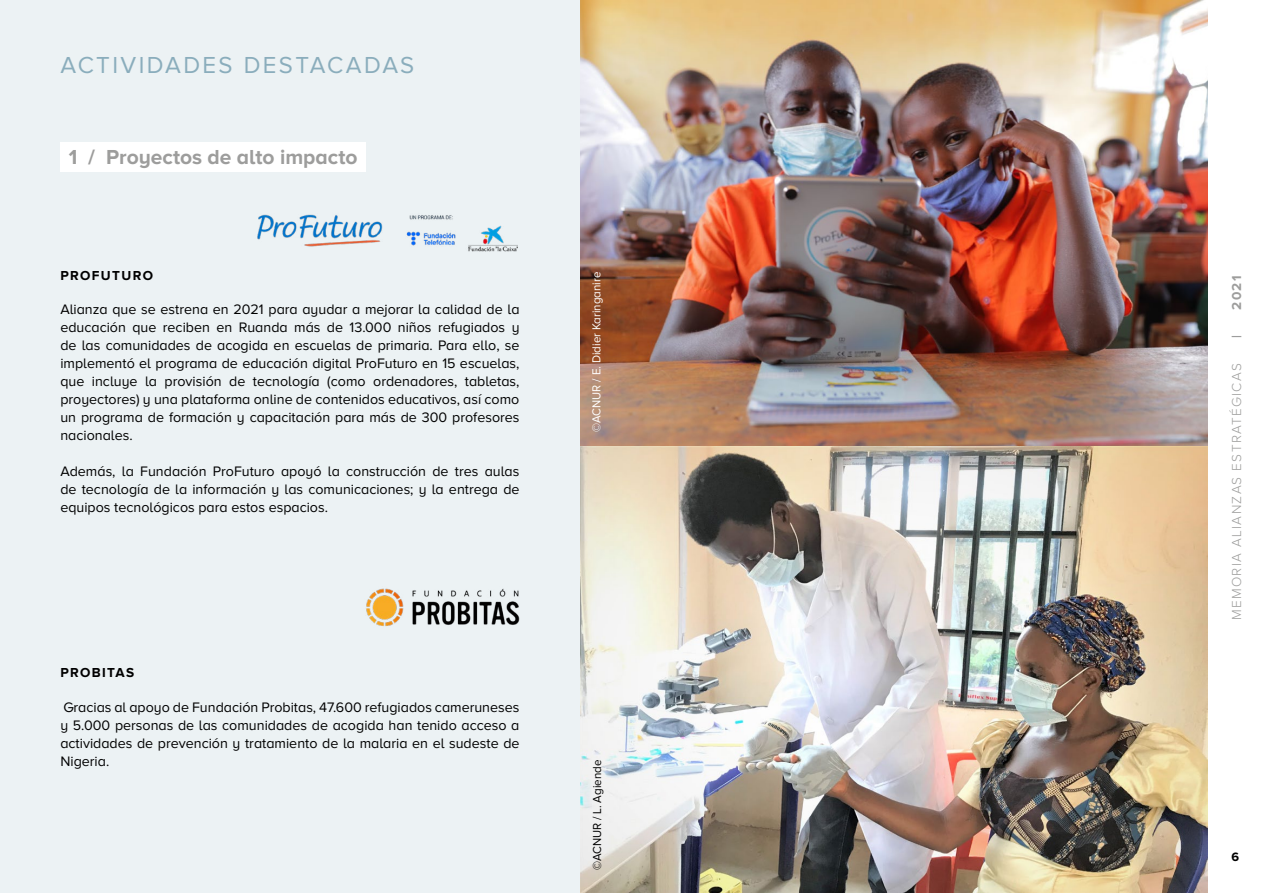
<style>
.page{position:relative;width:1263px;height:893px;background:#fff}
.page>*{position:absolute;margin:0;border:0;box-sizing:border-box;transform-origin:0 0}
.t1{font:24px "Proxima Nova A";letter-spacing:.1em;color:#8aadbc}
.t2{font:700 21px "Proxima Nova A";color:#9d9d9c}
.t3{font:14.25px/18px "Proxima Nova A";color:#000;text-align:justify}
.t4{font:300 13.5px "Proxima Nova A";letter-spacing:.1em;color:#9d9d9c}
.t5{font:700 13.5px "Proxima Nova A";letter-spacing:.1em;color:#000}
.t6{font:700 13.5px "Proxima Nova A";color:#9d9d9c}
.t7{font:700 12.6px "Proxima Nova";color:#000}
.t8{font:12px "Proxima Nova A";color:#fff;scale:.96 1}
.t9{font:12px "Proxima Nova A";color:#000;scale:.96 1}
</style>
<div class="page">
<div style="left:0;top:0;width:587px;height:893px;background:#ecf2f4"></div>
<img style="left:580px;top:0;width:628px;height:893px">
<div style="left:60px;top:142px;width:306px;height:30px;background:#fff"></div>
<img style="left:366px;top:588px;width:153px;height:38px">
<img style="left:257px;top:214px;width:261px;height:38px">
<h1 class="t1" style="left:60px;top:52px;width:355px">ACTIVIDADES DESTACADAS</h1>
<h2 class="t2" style="left:69px;top:145px;width:290px">1 / Proyectos de alto impacto</h2>
<p class="t5" style="left:60px;top:268px;width:94px">PROFUTURO</p>
<p class="t3" style="left:60px;top:300px;width:461px">Alianza que se estrena en 2021 para ayudar a mejorar la calidad de la educación que reciben en Ruanda más de 13.000 niños refugiados y de las comunidades de acogida en escuelas de primaria. Para ello, se implementó el programa de educación digital ProFuturo en 15 escuelas, que incluye la provisión de tecnología (como ordenadores, tabletas, proyectores) y una plataforma online de contenidos educativos, así como un programa de formación y capacitación para más de 300 profesores nacionales.</p>
<p class="t3" style="left:60px;top:462px;width:461px">Además, la Fundación ProFuturo apoyó la construcción de tres aulas de tecnología de la información y las comunicaciones; y la entrega de equipos tecnológicos para estos espacios.</p>
<p class="t5" style="left:60px;top:665px;width:75px">PROBITAS</p>
<p class="t3" style="left:60px;top:698px;width:461px">Gracias al apoyo de Fundación Probitas, 47.600 refugiados cameruneses y 5.000 personas de las comunidades de acogida han tenido acceso a actividades de prevención y tratamiento de la malaria en el sudeste de Nigeria.</p>
<p class="t8" style="left:590px;top:432px;width:168px;rotate:-90deg">©ACNUR / E. Didier Karinganire</p>
<p class="t9" style="left:591px;top:870px;width:117px;rotate:-90deg">©ACNUR / L. Agiende</p>
<p class="t6" style="left:1229px;top:310px;width:36px;rotate:-90deg">2021</p>
<p class="t6" style="left:1229px;top:338px;width:4px;rotate:-90deg">|</p>
<p class="t4" style="left:1229px;top:620px;width:258px;rotate:-90deg">MEMORIA ALIANZAS ESTRATÉGICAS</p>
<p class="t7" style="left:1231px;top:850px;width:9px">6</p>
</div>
